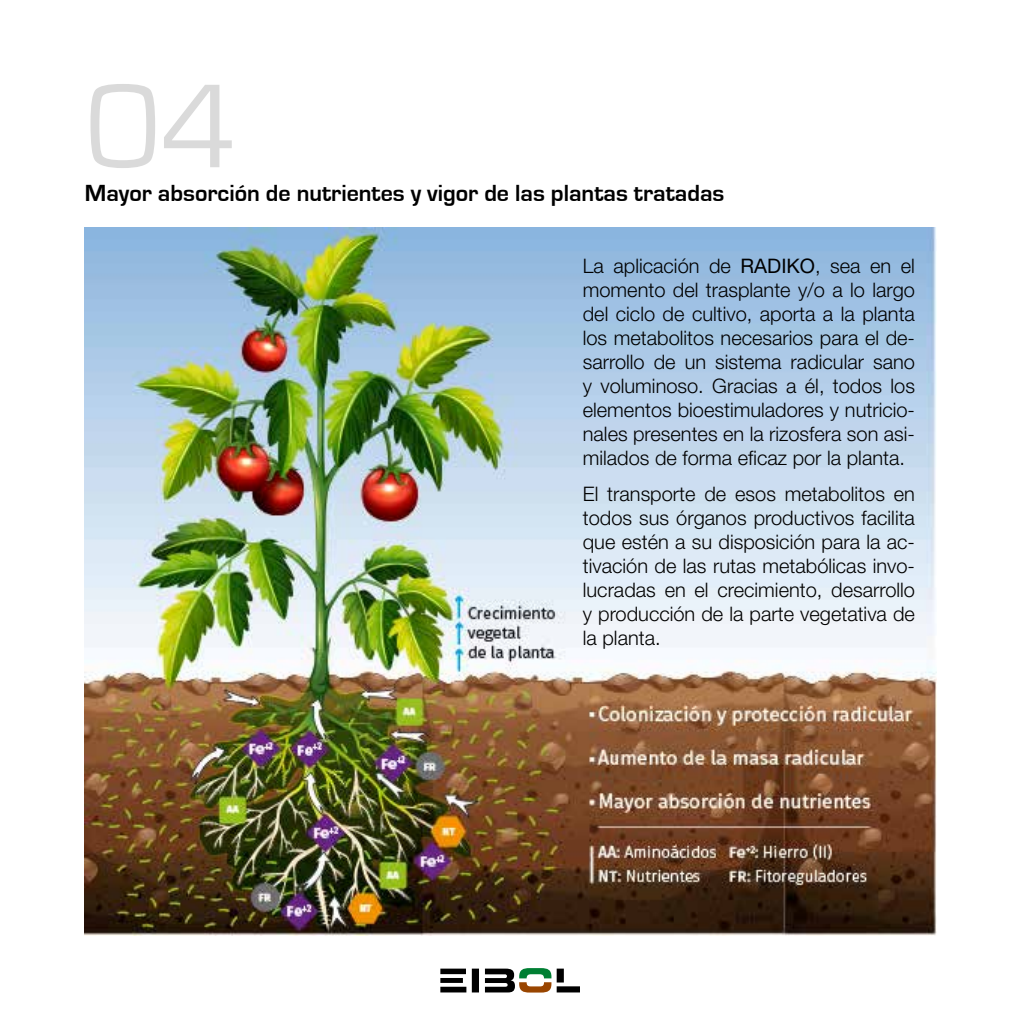
<style>
.page{position:relative;width:1022px;height:1022px;background:#fff}
.page>*{position:absolute;margin:0;border:0;box-sizing:border-box;transform-origin:0 0}
.t1{font:123.6px "Eurostile";color:#dadada}
.t2{font:700 24px "Eurostile";color:#000}
.t3{font:300 20px/24px "Helvetica Neue LT Std";color:#000;text-align:justify}
.s1{font-weight:400}
</style>
<div class="page">
<svg style="left:440px;top:968px;width:140px;height:24px"></svg>
<img style="left:85px;top:227px;width:850px;height:708px">
<h1 class="t1" style="left:85px;top:60px;width:153px">04</h1>
<p class="t2" style="left:85px;top:179px;width:641px">Mayor absorción de nutrientes y vigor de las plantas tratadas</p>
<p class="t3" style="left:582px;top:254px;width:333px">La aplicación de <span class="s1">RADIKO</span>, sea en el momento del trasplante y/o a lo largo del ciclo de cultivo, aporta a la planta los metabolitos necesarios para el de&shy;sarrollo de un sistema radicular sano y voluminoso. Gracias a él, todos los elementos bioestimuladores y nutricio&shy;nales presentes en la rizosfera son asi&shy;milados de forma eficaz por la planta.</p>
<p class="t3" style="left:582px;top:481px;width:333px">El transporte de esos metabolitos en todos sus órganos productivos facilita que estén a su disposición para la ac&shy;tivación de las rutas metabólicas invo&shy;lucradas en el crecimiento, desarrollo y producción de la parte vegetativa de la planta.</p>
</div>
